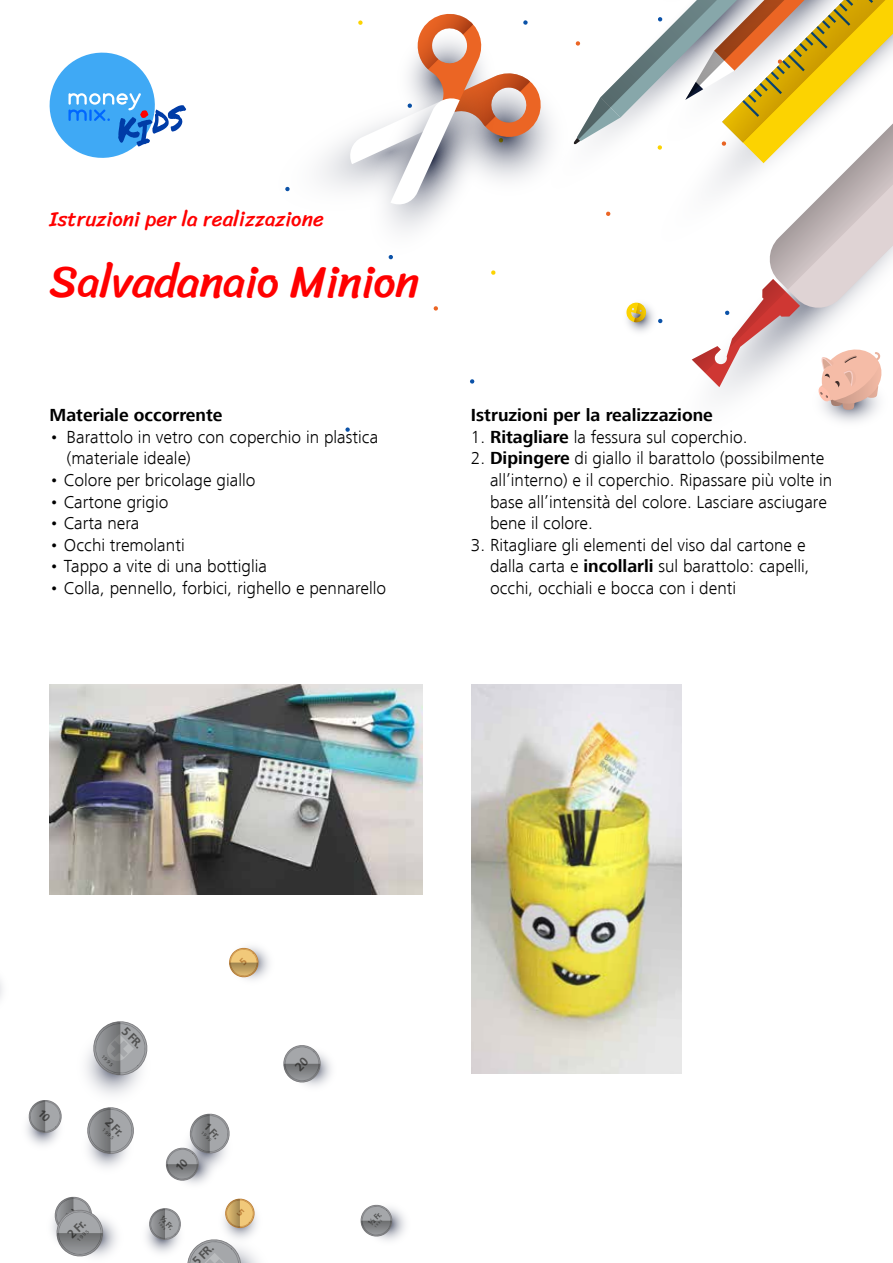
<style>
.page{position:relative;width:893px;height:1263px;background:#fff}
.page>*{position:absolute;margin:0;border:0;box-sizing:border-box;transform-origin:0 0}
.t1{font:45px "Sriracha";letter-spacing:-.01em;color:#f00}
.t2{font:21px "Sriracha";color:#f00}
.t3{font:300 18px/21.6px "Frutiger Next LT";color:#000}
.t4{font:700 18px "Frutiger Next LT";color:#000}
.t5{font:700 12px "Frutiger";color:#525252}
.t6{font:700 10.65px "Frutiger";color:#525252}
.t7{font:700 7.95px "Frutiger";color:#525252}
.t8{font:500 5.1px "Frutiger Next LT";color:#525252}
.t9{font:500 4.5px "Frutiger Next LT";color:#525252}
.t10{font:500 3.3px "Frutiger Next LT";color:#525252}
.s1{font-weight:700}
</style>
<div class="page">
<svg style="left:470px;top:379px;width:5px;height:5px"></svg>
<svg style="left:491px;top:270px;width:5px;height:5px"></svg>
<svg style="left:345px;top:427px;width:5px;height:5px"></svg>
<svg style="left:433px;top:306px;width:5px;height:5px"></svg>
<svg style="left:285px;top:14px;width:265px;height:245px"></svg>
<svg style="left:574px;top:0;width:319px;height:422px"></svg>
<svg style="left:86px;top:1021px;width:62px;height:147px"></svg>
<svg style="left:0;top:981px;width:3px;height:17px"></svg>
<svg style="left:360px;top:1204px;width:45px;height:37px"></svg>
<svg style="left:50px;top:53px;width:136px;height:105px"></svg>
<img style="left:471px;top:684px;width:211px;height:390px">
<img style="left:50px;top:684px;width:372px;height:211px">
<svg style="left:52px;top:1196px;width:65px;height:61px"></svg>
<svg style="left:26px;top:1100px;width:36px;height:46px"></svg>
<svg style="left:146px;top:1198px;width:112px;height:65px"></svg>
<svg style="left:283px;top:1045px;width:48px;height:41px"></svg>
<svg style="left:165px;top:1113px;width:65px;height:71px"></svg>
<svg style="left:229px;top:946px;width:40px;height:34px"></svg>
<p class="t2" style="left:50px;top:207px;width:276px">Istruzioni per la realizzazione</p>
<h1 class="t1" style="left:50px;top:255px;width:371px">Salvadanaio Minion</h1>
<p class="t4" style="left:50px;top:405px;width:174px">Materiale occorrente</p>
<p class="t3" style="left:67px;top:426px;width:313px;text-indent:-17px">• Barattolo in vetro con coperchio in plastica (materiale ideale)</p>
<p class="t3" style="left:50px;top:469px;width:207px">• Colore per bricolage giallo</p>
<p class="t3" style="left:50px;top:491px;width:120px">• Cartone grigio</p>
<p class="t3" style="left:50px;top:512px;width:91px">• Carta nera</p>
<p class="t3" style="left:50px;top:534px;width:137px">• Occhi tremolanti</p>
<p class="t3" style="left:50px;top:556px;width:219px">• Tappo a vite di una bottiglia</p>
<p class="t3" style="left:50px;top:577px;width:338px">• Colla, pennello, forbici, righello e pennarello</p>
<p class="t4" style="left:471px;top:405px;width:243px">Istruzioni per la realizzazione</p>
<p class="t3" style="left:471px;top:426px;width:278px">1. <span class="s1">Ritagliare</span> la fessura sul coperchio.</p>
<p class="t3" style="left:490px;top:448px;width:344px;text-indent:-19px">2. <span class="s1">Dipingere</span> di giallo il barattolo (possibilmente all’interno) e il coperchio. Ripassare più volte in base all’intensità del colore. Lasciare asciugare bene il colore.</p>
<p class="t3" style="left:490px;top:534px;width:321px;text-indent:-19px">3. Ritagliare gli elementi del viso dal cartone e dalla carta e <span class="s1">incollarli</span> sul barattolo: capelli, occhi, occhiali e bocca con i denti</p>
<p class="t5" style="left:129px;top:1024px;width:26px;rotate:45deg">5 FR.</p>
<p class="t8" style="left:104px;top:1053px;width:16px;rotate:45deg">1995</p>
<p class="t5" style="left:112px;top:1115px;width:22px;rotate:45deg">2 Fr.</p>
<p class="t8" style="left:105px;top:1127px;width:16px;rotate:45deg">1995</p>
<p class="t6" style="left:210px;top:1120px;width:20px;rotate:45deg">1 Fr.</p>
<p class="t9" style="left:204px;top:1130px;width:14px;rotate:45deg">1995</p>
<p class="t5" style="left:65px;top:1231px;width:22px;rotate:-45deg">2 Fr.</p>
<p class="t8" style="left:76px;top:1239px;width:16px;rotate:-45deg">1995</p>
<p class="t7" style="left:165px;top:1214px;width:17px;rotate:45deg">½ Fr.</p>
<p class="t10" style="left:160px;top:1221px;width:11px;rotate:45deg">1995</p>
<p class="t5" style="left:190px;top:1258px;width:26px;rotate:-45deg">5 FR.</p>
<p class="t7" style="left:366px;top:1221px;width:17px;rotate:-45deg">½ Fr.</p>
<p class="t10" style="left:374px;top:1225px;width:11px;rotate:-45deg">1995</p>
</div>
